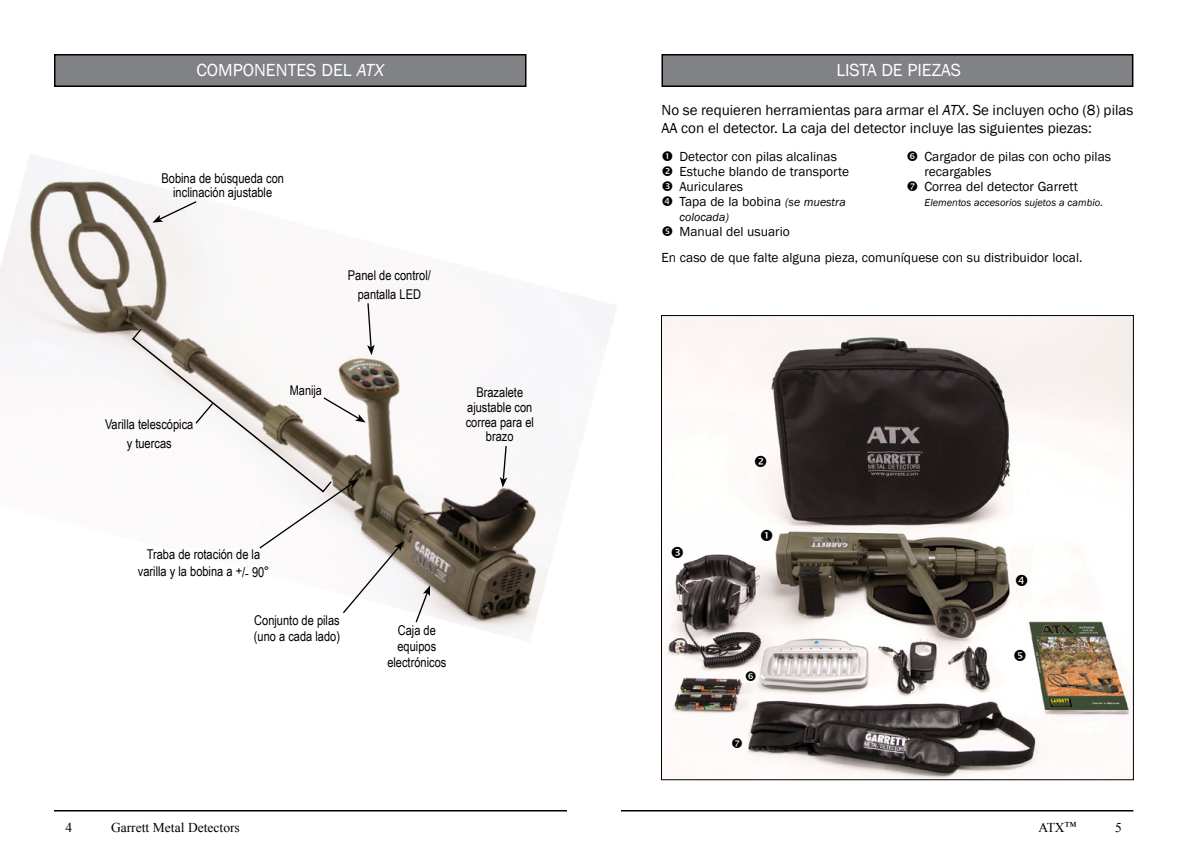
<style>
.page{position:relative;width:1188px;height:864px;background:#fff}
.page>*{position:absolute;margin:0;border:0;box-sizing:border-box;transform-origin:0 0}
.t1{font:18px "Franklin Gothic";color:#fff}
.t2{font:15px/18px "Franklin Gothic";color:#000}
.t3{font:13.5px/15px "Franklin Gothic";color:#000}
.t4{font:13.5px/14.7px "Arial Narrow";color:#000;text-align:center}
.t5{font:13.5px "Times New Roman";color:#000}
.t6{font:13.35px "Arial Narrow";color:#000}
.t7{font:italic 12px "Franklin Gothic";color:#000}
.t8{font:italic 10.5px "Franklin Gothic";color:#000}
.s1{font-style:italic}
.s2{font-style:italic;font-size:12px}
.s3{font-size:12px}
</style>
<div class="page">
<div style="left:662px;top:55px;width:471px;height:31px;background:#808285"></div>
<div style="left:662px;top:54px;width:471px;height:33px;border:2px solid #000"></div>
<div style="left:55px;top:55px;width:471px;height:31px;background:#808285"></div>
<div style="left:54px;top:54px;width:472px;height:33px;border:2px solid #000"></div>
<hr style="left:621px;top:810px;width:512px;height:2px;background:#000">
<hr style="left:54px;top:810px;width:513px;height:2px;background:#000">
<img style="left:0;top:158px;width:617px;height:475px">
<img style="left:663px;top:317px;width:469px;height:461px">
<svg style="left:500px;top:445px;width:8px;height:43px"></svg>
<svg style="left:414px;top:585px;width:16px;height:39px"></svg>
<svg style="left:152px;top:200px;width:46px;height:23px"></svg>
<svg style="left:131px;top:302px;width:273px;height:313px"></svg>
<svg style="left:761px;top:530px;width:11px;height:11px"></svg>
<svg style="left:755px;top:456px;width:11px;height:11px"></svg>
<svg style="left:672px;top:547px;width:11px;height:11px"></svg>
<svg style="left:1015px;top:649px;width:11px;height:12px"></svg>
<svg style="left:1016px;top:575px;width:11px;height:11px"></svg>
<svg style="left:746px;top:671px;width:10px;height:10px"></svg>
<svg style="left:732px;top:738px;width:10px;height:10px"></svg>
<h1 class="t1" style="left:196px;top:58px;width:171px">COMPONENTES DEL <span class="s1">ATX</span></h1>
<h1 class="t1" style="left:836px;top:59px;width:126px">LISTA DE PIEZAS</h1>
<p class="t4" style="left:161px;top:170px;width:124px">Bobina de búsqueda con inclinación ajustable</p>
<p class="t4" style="left:348px;top:265px;width:85px;line-height:18.8px">Panel de control/ pantalla LED</p>
<p class="t4" style="left:105px;top:415px;width:90px;line-height:18.8px">Varilla telescópica y tuercas</p>
<p class="t6" style="left:290px;top:380px;width:34px">Manija</p>
<p class="t4" style="left:466px;top:385px;width:70px">Brazalete ajustable con correa para el brazo</p>
<p class="t4" style="left:138px;top:546px;width:133px;line-height:16.5px">Traba de rotación de la varilla y la bobina a +/- 90 °</p>
<p class="t4" style="left:254px;top:611px;width:88px;line-height:16.5px;text-align:left">Conjunto de pilas (uno a cada lado)</p>
<p class="t4" style="left:387px;top:621px;width:61px;line-height:16px">Caja de equipos electrónicos</p>
<p class="t2" style="left:662px;top:101px;width:473px">No se requieren herramientas para armar el <span class="s1">ATX</span>. Se incluyen ocho (8) pilas<br>AA con el detector. La caja del detector incluye las siguientes piezas:</p>
<p class="t3" style="left:679px;top:149px;width:171px;text-indent:-6px">Detector con pilas alcalinas<br>Estuche blando de transporte<br>Auriculares<br>Tapa de la bobina <span class="s2">(se muestra</span></p>
<p class="t7" style="left:680px;top:209px;width:51px">colocada)</p>
<p class="t3" style="left:674px;top:224px;width:118px">Manual del usuario</p>
<p class="t3" style="left:924px;top:149px;width:188px">Cargador de pilas con ocho pilas recargables<br>Correa del detector Garrett</p>
<p class="t8" style="left:924px;top:196px;width:180px">Elementos accesorios sujetos a cambio.</p>
<p class="t3" style="left:662px;top:250px;width:421px">En caso de que falte alguna pieza, comuníquese con su distribuidor local.</p>
<p class="t5" style="left:66px;top:819px;width:8px">4</p>
<p class="t5" style="left:111px;top:819px;width:130px">Garrett Metal Detectors</p>
<p class="t5" style="left:1038px;top:818px;width:40px">ATX<span class="s3">™</span></p>
<p class="t5" style="left:1115px;top:818px;width:8px">5</p>
</div>
